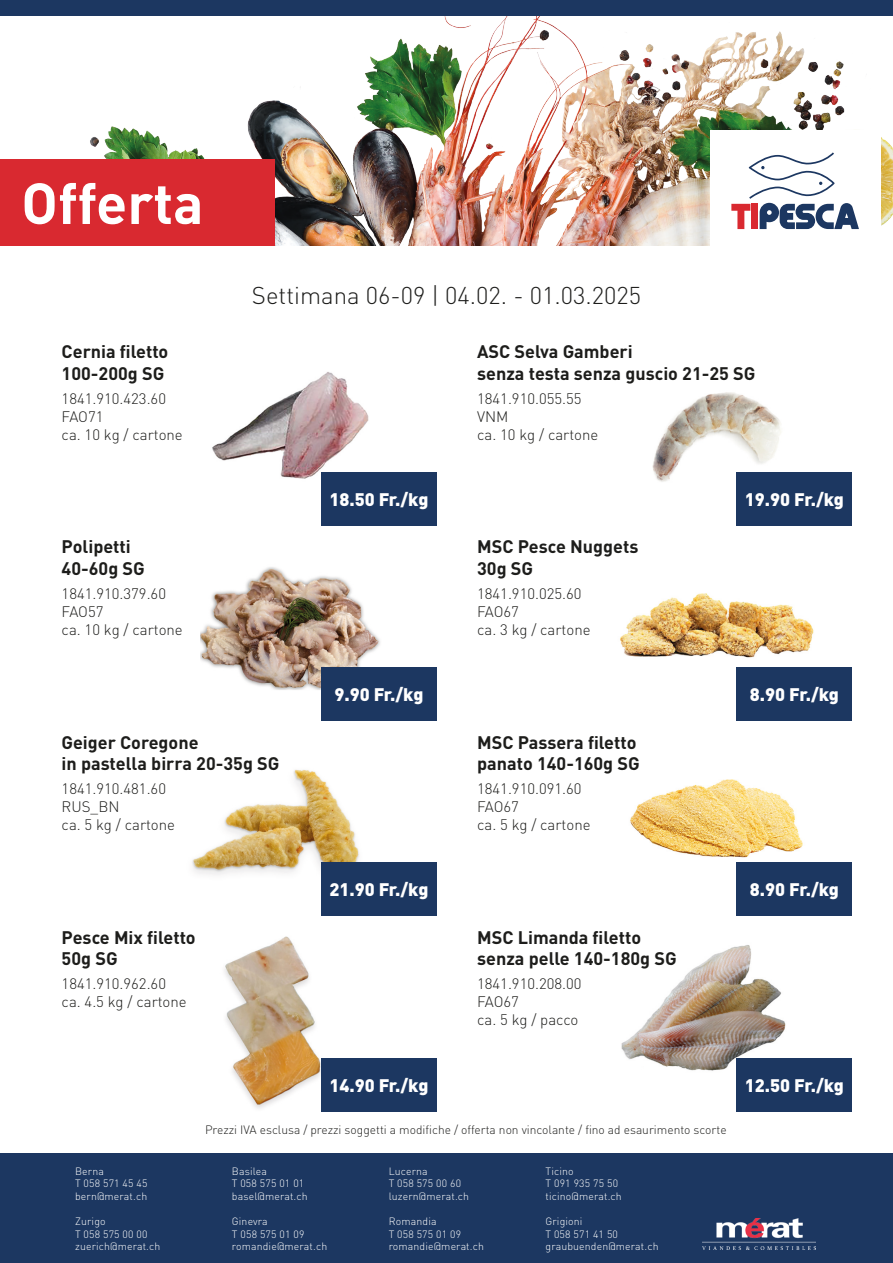
<style>
.page{position:relative;width:893px;height:1263px;background:#fff}
.page>*{position:absolute;margin:0;border:0;box-sizing:border-box;transform-origin:0 0}
.t1{font:700 57px "DIN Pro";color:#fff}
.Titel{font:300 24px "DIN Pro";color:#1d1d1b}
.Einf__Abs{font:700 18px "DIN Pro";color:#1d1d1b}
.Einf__Abs-2{font:900 18px "DIN Pro";letter-spacing:-.005em;color:#fff}
.Einf__Abs-3{font:300 15px "DIN Pro";color:#1d1d1b}
.t2{font:300 12px "DIN Pro";color:#1d1d1b}
.t3{font:300 10.5px/12.6px "DIN Pro";letter-spacing:.015em;color:#fff}
</style>
<div class="page">
<img style="left:212px;top:372px;width:157px;height:107px">
<img style="left:652px;top:392px;width:129px;height:134px">
<img style="left:200px;top:567px;width:181px;height:123px">
<img style="left:620px;top:593px;width:204px;height:128px">
<img style="left:192px;top:769px;width:175px;height:106px">
<img style="left:630px;top:779px;width:177px;height:126px">
<img style="left:224px;top:936px;width:97px;height:173px">
<img style="left:621px;top:945px;width:165px;height:157px">
<img style="left:90px;top:16px;width:803px;height:229px">
<div style="left:0;top:0;width:893px;height:16px;background:#1c3761"></div>
<div style="left:710px;top:130px;width:170px;height:121px;background:#fff"></div>
<svg style="left:731px;top:152px;width:128px;height:77px"></svg>
<div style="left:0;top:159px;width:274px;height:86px;background:#d92930"></div>
<div style="left:0;top:1154px;width:893px;height:109px;background:#1c3761"></div>
<img style="left:702px;top:1218px;width:113px;height:32px">
<div style="left:321px;top:472px;width:116px;height:54px;background:#1c3761"></div>
<div style="left:737px;top:472px;width:115px;height:54px;background:#1c3761"></div>
<div style="left:321px;top:668px;width:116px;height:53px;background:#1c3761"></div>
<div style="left:737px;top:668px;width:115px;height:53px;background:#1c3761"></div>
<div style="left:321px;top:863px;width:116px;height:53px;background:#1c3761"></div>
<div style="left:737px;top:863px;width:115px;height:53px;background:#1c3761"></div>
<div style="left:321px;top:1058px;width:116px;height:53px;background:#1c3761"></div>
<div style="left:737px;top:1058px;width:115px;height:53px;background:#1c3761"></div>
<h1 class="t1" style="left:21px;top:165px;width:184px">Offerta</h1>
<p class="Einf__Abs" style="left:62px;top:339px;width:108px">Cernia filetto</p>
<p class="Einf__Abs" style="left:62px;top:361px;width:104px">100-200g SG</p>
<p class="Einf__Abs-3" style="left:62px;top:388px;width:106px">1841.910.423.60</p>
<p class="Einf__Abs-3" style="left:62px;top:406px;width:43px">FAO71</p>
<p class="Einf__Abs-3" style="left:62px;top:424px;width:123px">ca. 10 kg / cartone</p>
<p class="Einf__Abs" style="left:62px;top:535px;width:71px">Polipetti</p>
<p class="Einf__Abs" style="left:62px;top:556px;width:85px">40-60g SG</p>
<p class="Einf__Abs-3" style="left:62px;top:583px;width:106px">1841.910.379.60</p>
<p class="Einf__Abs-3" style="left:62px;top:601px;width:43px">FAO57</p>
<p class="Einf__Abs-3" style="left:62px;top:619px;width:123px">ca. 10 kg / cartone</p>
<p class="Titel" style="left:252px;top:279px;width:391px">Settimana 06-09 | 04.02. - 01.03.2025</p>
<p class="Einf__Abs-2" style="left:329px;top:487px;width:101px">18.50 Fr./kg</p>
<p class="Einf__Abs-2" style="left:334px;top:682px;width:91px">9.90 Fr./kg</p>
<p class="Einf__Abs" style="left:477px;top:339px;width:157px">ASC Selva Gamberi</p>
<p class="Einf__Abs" style="left:477px;top:361px;width:280px">senza testa senza guscio 21-25 SG</p>
<p class="Einf__Abs-3" style="left:477px;top:388px;width:106px">1841.910.055.55</p>
<p class="Einf__Abs-3" style="left:477px;top:406px;width:33px">VNM</p>
<p class="Einf__Abs-3" style="left:477px;top:424px;width:123px">ca. 10 kg / cartone</p>
<p class="Einf__Abs" style="left:477px;top:535px;width:163px">MSC Pesce Nuggets</p>
<p class="Einf__Abs" style="left:477px;top:556px;width:57px">30g SG</p>
<p class="Einf__Abs-3" style="left:477px;top:583px;width:106px">1841.910.025.60</p>
<p class="Einf__Abs-3" style="left:477px;top:601px;width:43px">FAO67</p>
<p class="Einf__Abs-3" style="left:477px;top:619px;width:115px">ca. 3 kg / cartone</p>
<p class="Einf__Abs-2" style="left:745px;top:487px;width:101px">19.90 Fr./kg</p>
<p class="Einf__Abs-2" style="left:750px;top:682px;width:91px">8.90 Fr./kg</p>
<p class="Einf__Abs" style="left:62px;top:730px;width:138px">Geiger Coregone</p>
<p class="Einf__Abs" style="left:62px;top:751px;width:219px">in pastella birra 20-35g SG</p>
<p class="Einf__Abs-3" style="left:62px;top:778px;width:106px">1841.910.481.60</p>
<p class="Einf__Abs-3" style="left:62px;top:796px;width:59px">RUS_BN</p>
<p class="Einf__Abs-3" style="left:62px;top:814px;width:115px">ca. 5 kg / cartone</p>
<p class="Einf__Abs" style="left:62px;top:925px;width:136px">Pesce Mix filetto</p>
<p class="Einf__Abs" style="left:62px;top:946px;width:57px">50g SG</p>
<p class="Einf__Abs-3" style="left:62px;top:974px;width:106px">1841.910.962.60</p>
<p class="Einf__Abs-3" style="left:62px;top:992px;width:127px">ca. 4.5 kg / cartone</p>
<p class="Einf__Abs-2" style="left:329px;top:877px;width:101px">21.90 Fr./kg</p>
<p class="Einf__Abs-2" style="left:329px;top:1073px;width:101px">14.90 Fr./kg</p>
<p class="Einf__Abs" style="left:477px;top:730px;width:161px">MSC Passera filetto</p>
<p class="Einf__Abs" style="left:477px;top:751px;width:164px">panato 140-160g SG</p>
<p class="Einf__Abs-3" style="left:477px;top:778px;width:106px">1841.910.091.60</p>
<p class="Einf__Abs-3" style="left:477px;top:796px;width:43px">FAO67</p>
<p class="Einf__Abs-3" style="left:477px;top:814px;width:115px">ca. 5 kg / cartone</p>
<p class="Einf__Abs" style="left:477px;top:925px;width:165px">MSC Limanda filetto</p>
<p class="Einf__Abs" style="left:477px;top:946px;width:201px">senza pelle 140-180g SG</p>
<p class="Einf__Abs-3" style="left:477px;top:974px;width:106px">1841.910.208.00</p>
<p class="Einf__Abs-3" style="left:477px;top:992px;width:43px">FAO67</p>
<p class="Einf__Abs-3" style="left:477px;top:1010px;width:103px">ca. 5 kg / pacco</p>
<p class="t3" style="left:75px;top:1164px;width:74px">Berna<br>T 058 571 45 45 bern@merat.ch</p>
<p class="t3" style="left:75px;top:1214px;width:87px">Zurigo<br>T 058 575 00 00 zuerich@merat.ch</p>
<p class="t2" style="left:205px;top:1121px;width:523px">Prezzi IVA esclusa / prezzi soggetti a modifiche / offerta non vincolante / fino ad esaurimento scorte</p>
<p class="t3" style="left:232px;top:1164px;width:77px">Basilea<br>T 058 575 01 01 basel@merat.ch</p>
<p class="t3" style="left:232px;top:1214px;width:97px">Ginevra<br>T 058 575 01 09 romandie@merat.ch</p>
<p class="t3" style="left:389px;top:1164px;width:82px">Lucerna<br>T 058 575 00 60 luzern@merat.ch</p>
<p class="t3" style="left:389px;top:1214px;width:97px">Romandia<br>T 058 575 01 09 romandie@merat.ch</p>
<p class="t3" style="left:546px;top:1164px;width:78px">Ticino<br>T 091 935 75 50 ticino@merat.ch</p>
<p class="t3" style="left:546px;top:1214px;width:115px">Grigioni<br>T 058 571 41 50 graubuenden@merat.ch</p>
<p class="Einf__Abs-2" style="left:750px;top:877px;width:91px">8.90 Fr./kg</p>
<p class="Einf__Abs-2" style="left:745px;top:1073px;width:101px">12.50 Fr./kg</p>
</div>
